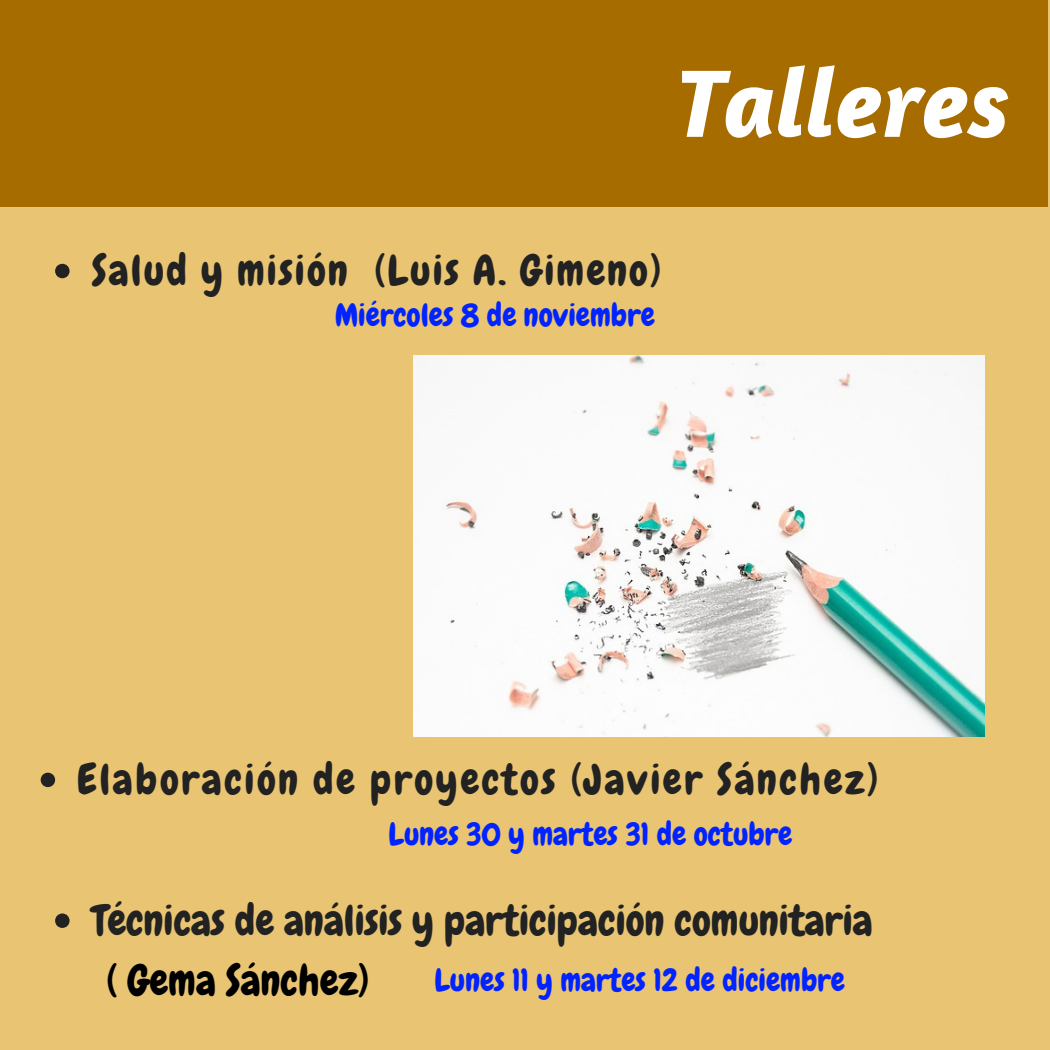
<style>
.page{position:relative;width:1050px;height:1050px;background:#e8c473}
.page>*{position:absolute;margin:0;border:0;box-sizing:border-box;transform-origin:0 0}
.t1{font:italic 700 98.52px "Amaranth";color:#fff}
.t2{font:42.35px "Chewy";letter-spacing:.05em;color:#222}
.t3{font:42.35px "Chewy";color:#222}
.t4{font:42.35px "Chewy";color:#000}
.t5{font:31.68px "Chewy";color:#0023ff}
</style>
<div class="page">
<div style="left:0;top:0;width:1047px;height:206px;background:#a76c00"></div>
<svg style="left:41px;top:773px;width:14px;height:14px"></svg>
<svg style="left:55px;top:264px;width:15px;height:14px"></svg>
<svg style="left:55px;top:914px;width:15px;height:14px"></svg>
<img style="left:413px;top:356px;width:571px;height:380px">
<h1 class="t1" style="left:677px;top:43px;width:334px">Talleres</h1>
<h2 class="t2" style="left:92px;top:243px;width:571px">Salud y misión (Luis A. Gimeno)</h2>
<p class="t5" style="left:335px;top:294px;width:322px">Miércoles 8 de noviembre</p>
<h2 class="t2" style="left:77px;top:752px;width:803px">Elaboración de proyectos (Javier Sánchez)</h2>
<p class="t5" style="left:388px;top:814px;width:405px">Lunes 30 y martes 31 de octubre</p>
<h2 class="t3" style="left:92px;top:893px;width:783px">Técnicas de análisis y participación comunitaria</h2>
<h2 class="t4" style="left:106px;top:953px;width:265px">( Gema Sánchez)</h2>
<p class="t5" style="left:434px;top:960px;width:412px">Lunes 11 y martes 12 de diciembre</p>
</div>
